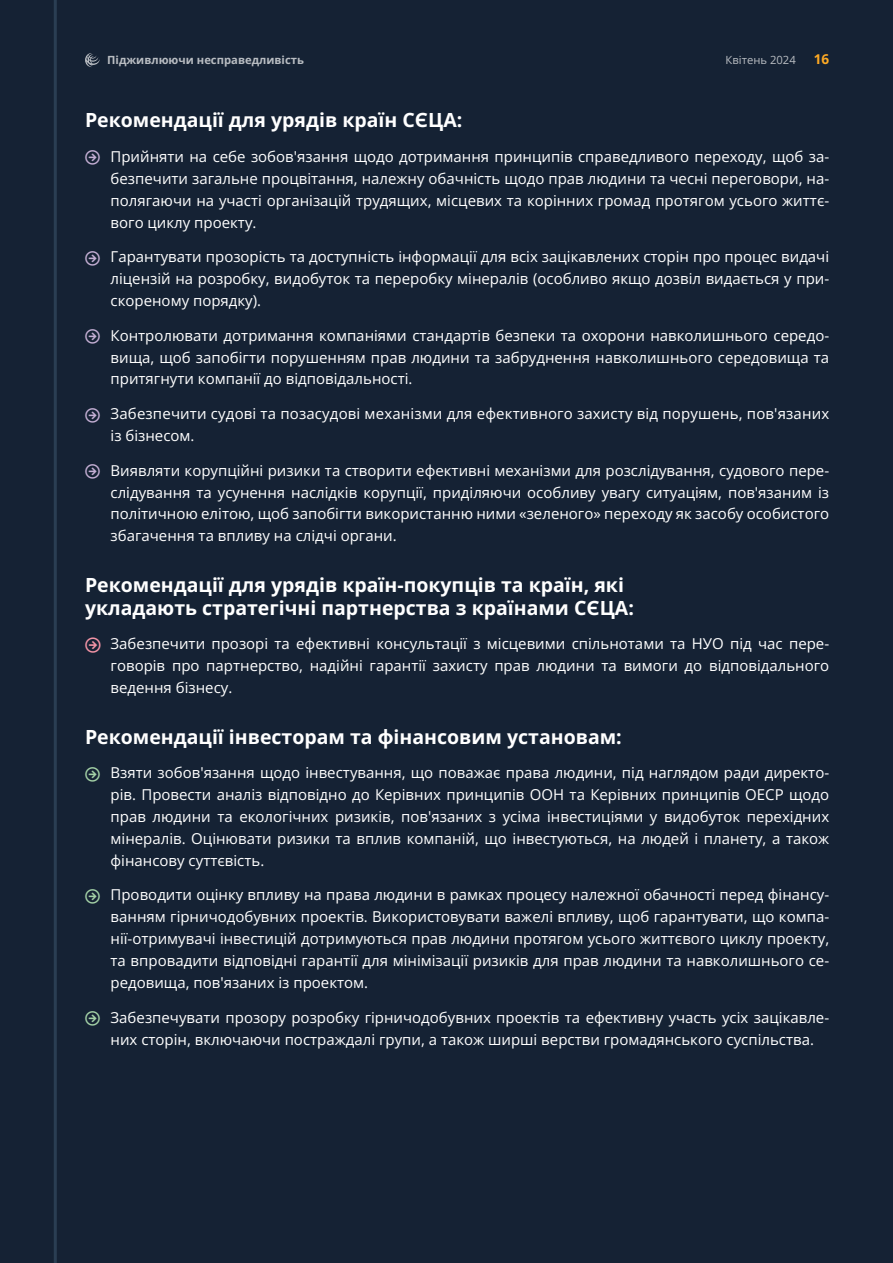
<style>
.page{position:relative;width:893px;height:1263px;background:#152234}
.page>*{position:absolute;margin:0;border:0;box-sizing:border-box;transform-origin:0 0}
.Tiny_title{font:700 19.5px/22.8px "Open Sans";color:#fff}
.t1{font:15px/21.9px "Open Sans";color:#fff;text-align:justify}
.t2{font:700 13.5px "Open Sans";color:#ffaa23}
.t3{font:700 11.25px "Open Sans";color:#b9bdc2}
.t4{font:11.25px "Open Sans";color:#b9bdc2}
</style>
<div class="page">
<svg style="left:85px;top:53px;width:15px;height:14px"></svg>
<hr style="left:54px;top:0;width:3px;height:1263px;background:#fff">
<p class="t3" style="left:107px;top:52px;width:198px">Підживлюючи несправедливість</p>
<p class="t4" style="left:726px;top:52px;width:72px">Квітень 2024</p>
<p class="t2" style="left:814px;top:49px;width:17px">16</p>
<p class="Tiny_title" style="left:85px;top:108px;width:379px">Рекомендації для урядів країн СЄЦА:</p>
<p class="t1" style="left:111px;top:145px;width:720px">Прийняти на себе зобов'язання щодо дотримання принципів справедливого переходу, щоб за&shy;безпечити загальне процвітання, належну обачність щодо прав людини та чесні переговори, на&shy;полягаючи на участі організацій трудящих, місцевих та корінних громад протягом усього життє&shy;вого циклу проекту.</p>
<p class="t1" style="left:111px;top:245px;width:720px">Гарантувати прозорість та доступність інформації для всіх зацікавлених сторін про процес видачі ліцензій на розробку, видобуток та переробку мінералів (особливо якщо дозвіл видається у при&shy;скореному порядку).</p>
<p class="t1" style="left:111px;top:324px;width:720px">Контролювати дотримання компаніями стандартів безпеки та охорони навколишнього середо&shy;вища, щоб запобігти порушенням прав людини та забруднення навколишнього середовища та притягнути компанії до відповідальності.</p>
<p class="t1" style="left:111px;top:402px;width:720px">Забезпечити судові та позасудові механізми для ефективного захисту від порушень, пов'язаних із бізнесом.</p>
<p class="t1" style="left:111px;top:459px;width:720px">Виявляти корупційні ризики та створити ефективні механізми для розслідування, судового пере&shy;слідування та усунення наслідків корупції, приділяючи особливу увагу ситуаціям, пов'язаним із політичною елітою, щоб запобігти використанню ними «зеленого» переходу як засобу особистого збагачення та впливу на слідчі органи.</p>
<p class="Tiny_title" style="left:85px;top:573px;width:550px">Рекомендації для урядів країн-покупців та країн, які укладають стратегічні партнерства з країнами СЄЦА:</p>
<p class="t1" style="left:111px;top:632px;width:720px">Забезпечити прозорі та ефективні консультації з місцевими спільнотами та НУО під час пере&shy;говорів про партнерство, надійні гарантії захисту прав людини та вимоги до відповідального ведення бізнесу.</p>
<p class="Tiny_title" style="left:85px;top:725px;width:538px">Рекомендації інвесторам та фінансовим установам:</p>
<p class="t1" style="left:111px;top:761px;width:720px">Взяти зобов'язання щодо інвестування, що поважає права людини, під наглядом ради директо&shy;рів. Провести аналіз відповідно до Керівних принципів ООН та Керівних принципів ОЕСР щодо прав людини та екологічних ризиків, пов'язаних з усіма інвестиціями у видобуток перехідних мінералів. Оцінювати ризики та вплив компаній, що інвестуються, на людей і планету, а також фінансову суттєвість.</p>
<p class="t1" style="left:111px;top:884px;width:720px">Проводити оцінку впливу на права людини в рамках процесу належної обачності перед фінансу&shy;ванням гірничодобувних проектів. Використовувати важелі впливу, щоб гарантувати, що компа&shy;нії-отримувачі інвестицій дотримуються прав людини протягом усього життєвого циклу проекту, та впровадити відповідні гарантії для мінімізації ризиків для прав людини та навколишнього се&shy;редовища, пов'язаних із проектом.</p>
<p class="t1" style="left:111px;top:1006px;width:720px">Забезпечувати прозору розробку гірничодобувних проектів та ефективну участь усіх зацікавле&shy;них сторін, включаючи постраждалі групи, а також ширші верстви громадянського суспільства.</p>
</div>
